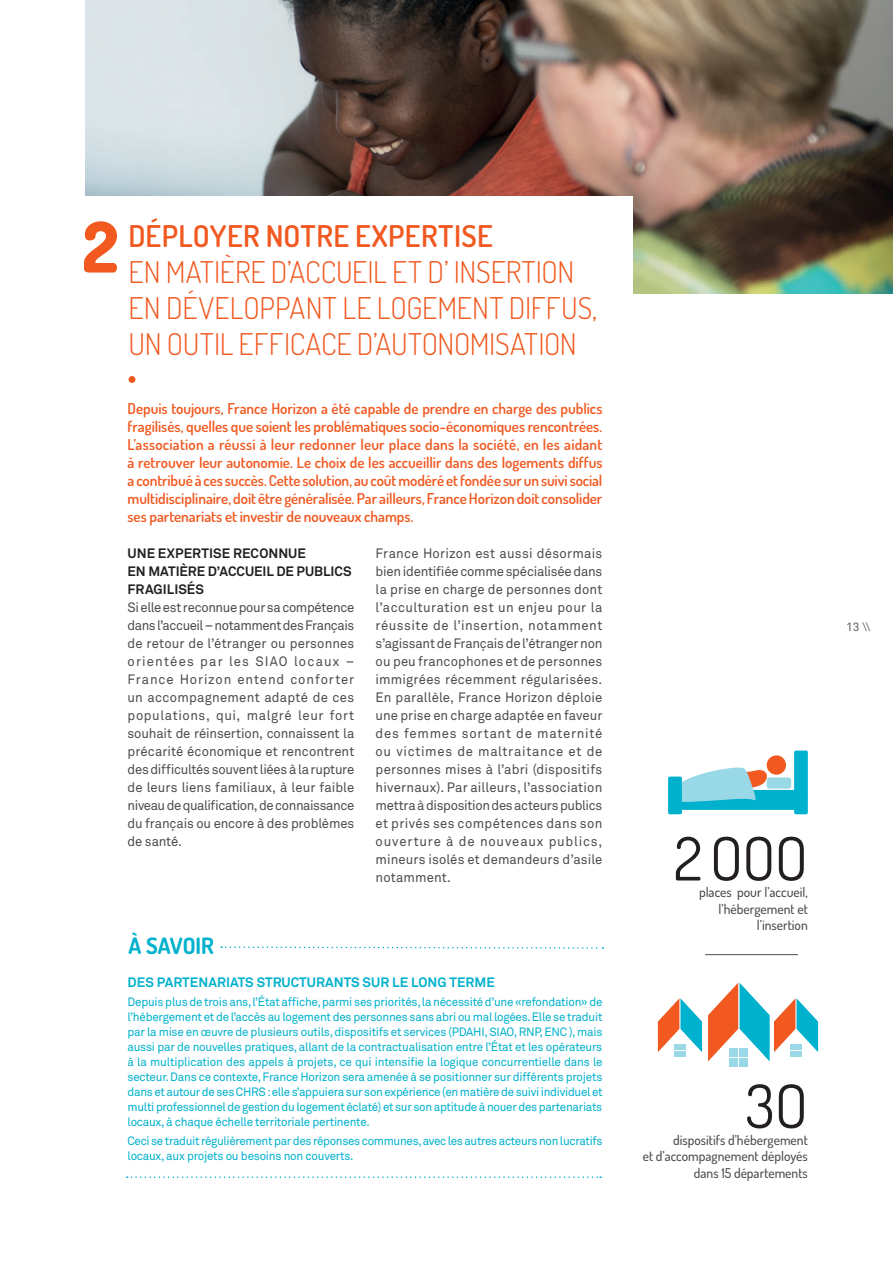
<style>
.page{position:relative;width:893px;height:1263px;background:#fff}
.page>*{position:absolute;margin:0;border:0;box-sizing:border-box;transform-origin:0 0}
.t1{font:800 70.05px "Dosis";color:#f15921}
.t2{font:60px "Dosis";letter-spacing:-.005em;color:#231f20}
.t3{font:300 30px/36px "Dosis";letter-spacing:-.005em;color:#f15921}
.t4{font:600 30px "Dosis";letter-spacing:.01em;color:#f15921}
.t5{font:700 22.5px "Dosis";color:#00b1cd}
.t6{font:600 15px/18px "Dosis";letter-spacing:-.005em;color:#f15921;text-align:justify}
.t7{font:13.5px/18px "Akkurat";letter-spacing:-.005em;color:#4b4c4d;text-align:justify}
.t8{font:500 13.5px/16.5px "Dosis";color:#4b4c4d;text-align:right}
.t9{font:700 13.5px/18px "Akkurat";letter-spacing:.005em;color:#231f20}
.t10{font:700 13.5px "Akkurat";letter-spacing:.005em;color:#00b1cd}
.t11{font:12px/15px "Akkurat";letter-spacing:-.03em;color:#00b1cd;text-align:justify}
.t12{font:12px "Akkurat";color:#636366}
</style>
<div class="page">
<img style="left:85px;top:0;width:808px;height:293px">
<div style="left:64px;top:196px;width:568px;height:593px;background:#fff"></div>
<svg style="left:221px;top:946px;width:382px;height:3px"></svg>
<svg style="left:127px;top:1176px;width:474px;height:2px"></svg>
<div style="left:129px;top:376px;width:6px;height:7px;background:#f15921;border-radius:50%"></div>
<hr style="left:705px;top:954px;width:93px;height:1px;background:#4b4c4d">
<svg style="left:668px;top:750px;width:140px;height:64px"></svg>
<div style="left:730px;top:1058px;width:8px;height:8px;background:#98d8e7"></div>
<div style="left:740px;top:1058px;width:8px;height:8px;background:#98d8e7"></div>
<svg style="left:658px;top:998px;width:44px;height:58px"></svg>
<svg style="left:708px;top:983px;width:110px;height:78px"></svg>
<h1 class="t1" style="left:82px;top:202px;width:38px">2</h1>
<h3 class="t4" style="left:129px;top:217px;width:366px">DÉPLOYER NOTRE EXPERTISE</h3>
<h3 class="t3" style="left:129px;top:254px;width:470px">EN MATIÈRE D’ACCUEIL ET D’ INSERTION<br>EN DÉVELOPPANT LE LOGEMENT DIFFUS,<br>UN OUTIL EFFICACE D’AUTONOMISATION</h3>
<p class="t6" style="left:128px;top:399px;width:476px">Depuis toujours, France Horizon a été capable de prendre en charge des publics fragilisés, quelles que soient les problématiques socio-économiques rencontrées.<br>L’association a réussi à leur redonner leur place dans la société, en les aidant à retrouver leur autonomie. Le choix de les accueillir dans des logements diffus a contribué à ces succès. Cette solution, au coût modéré et fondée sur un suivi social multidisciplinaire, doit être généralisée. Par ailleurs, France Horizon doit consolider ses partenariats et investir de nouveaux champs.</p>
<p class="t9" style="left:128px;top:544px;width:226px">UNE EXPERTISE RECONNUE<br>EN MATIÈRE D’ACCUEIL DE PUBLICS<br>FRAGILISÉS</p>
<p class="t7" style="left:128px;top:599px;width:228px">Si elle est reconnue pour sa compétence dans l’accueil – notamment des Français de retour de l’étranger ou personnes orientées par les SIAO locaux – France Horizon entend conforter un accompagnement adapté de ces populations, qui, malgré leur fort souhait de réinsertion, connaissent la précarité économique et rencontrent des difficultés souvent liées à la rupture de leurs liens familiaux, à leur faible niveau de qualification, de connaissance du français ou encore à des problèmes de santé.</p>
<p class="t7" style="left:376px;top:545px;width:228px">France Horizon est aussi désormais bien identifiée comme spécialisée dans la prise en charge de personnes dont l’acculturation est un enjeu pour la réussite de l’insertion, notamment s’agissant de Français de l’étranger non ou peu francophones et de personnes immigrées récemment régularisées.<br>En parallèle, France Horizon déploie une prise en charge adaptée en faveur des femmes sortant de maternité ou victimes de maltraitance et de personnes mises à l’abri (dispositifs hivernaux). Par ailleurs, l’association mettra à disposition des acteurs publics et privés ses compétences dans son ouverture à de nouveaux publics, mineurs isolés et demandeurs d’asile notamment.</p>
<h3 class="t5" style="left:129px;top:932px;width:87px">À SAVOIR</h3>
<p class="t10" style="left:128px;top:973px;width:369px">DES PARTENARIATS STRUCTURANTS SUR LE LONG TERME</p>
<p class="t11" style="left:128px;top:994px;width:477px">Depuis plus de trois ans, l’État affiche, parmi ses priorités, la nécessité d’une «refondation» de l’hébergement et de l’accès au logement des personnes sans abri ou mal logées. Elle se traduit par la mise en œuvre de plusieurs outils, dispositifs et services (PDAHI, SIAO, RNP, ENC ), mais aussi par de nouvelles pratiques, allant de la contractualisation entre l’État et les opérateurs à la multiplication des appels à projets, ce qui intensifie la logique concurrentielle dans le secteur. Dans ce contexte, France Horizon sera amenée à se positionner sur différents projets dans et autour de ses CHRS : elle s’appuiera sur son expérience (en matière de suivi individuel et multi professionnel de gestion du logement éclaté) et sur son aptitude à nouer des partenariats locaux, à chaque échelle territoriale pertinente.</p>
<p class="t11" style="left:128px;top:1134px;width:476px">Ceci se traduit régulièrement par des réponses communes, avec les autres acteurs non lucratifs locaux, aux projets ou besoins non couverts.</p>
<p class="t12" style="left:846px;top:620px;width:26px">13 \\</p>
<h2 class="t2" style="left:674px;top:819px;width:136px">2OOO</h2>
<p class="t8" style="left:699px;top:883px;width:110px">places pour l’accueil, l’hébergement et l’insertion</p>
<h2 class="t2" style="left:745px;top:1067px;width:64px">3O</h2>
<p class="t8" style="left:643px;top:1147px;width:167px">et d’accompagnement déployés dans 15 départements</p>
<p class="t8" style="left:673px;top:1131px;width:136px">dispositifs d’hébergement</p>
</div>
